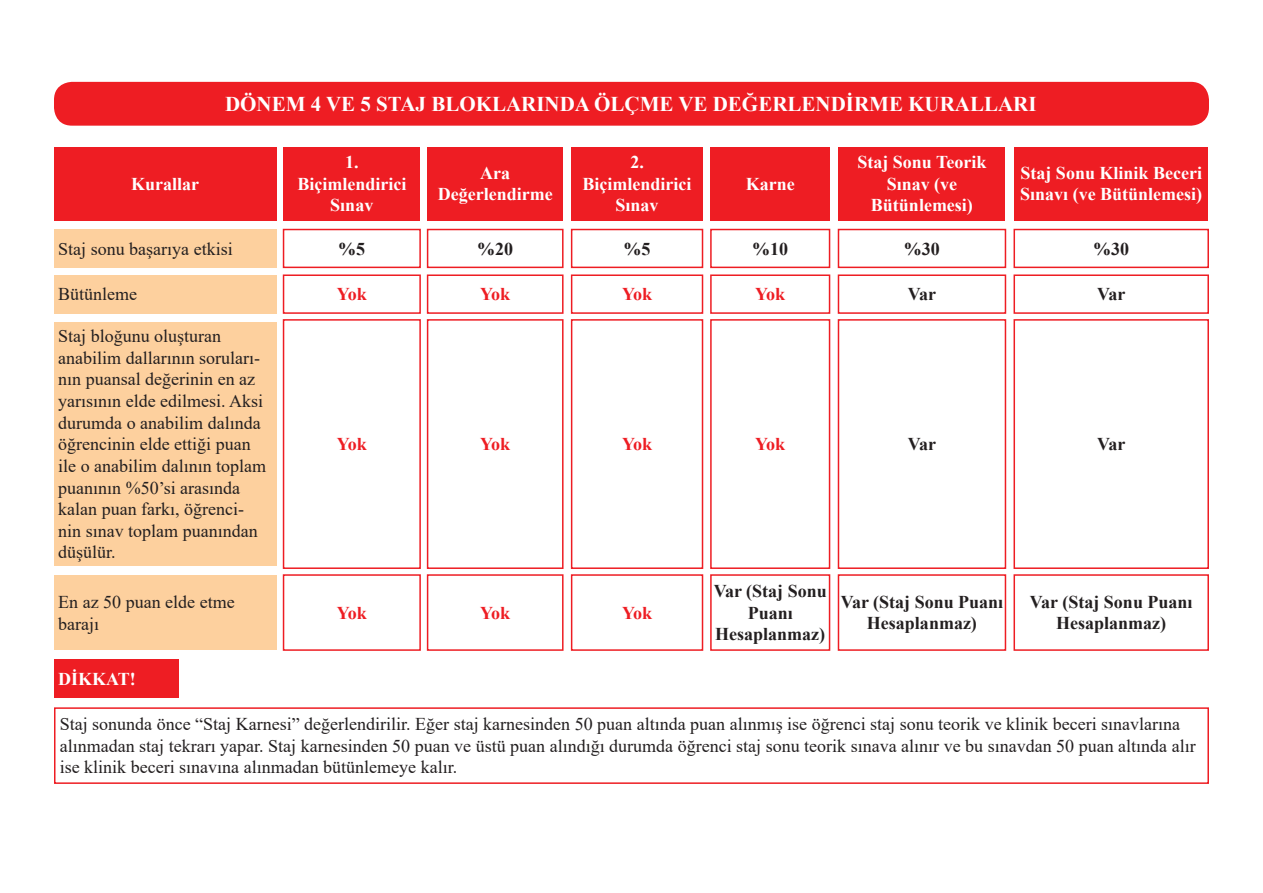
<style>
.page{position:relative;width:1263px;height:893px;background:#fff}
.page>*{position:absolute;margin:0;border:0;box-sizing:border-box;transform-origin:0 0}
.t1{font:700 21px "Times New Roman";color:#fff}
.t2{font:18px/21.6px "Times New Roman";color:#231f20}
.t3{font:700 18px/21.6px "Times New Roman";color:#fff;text-align:center}
.t4{font:700 18px/21.6px "Times New Roman";color:#231f20;text-align:center}
.t5{font:700 18px "Times New Roman";letter-spacing:-.055em;color:#ee1d23}
</style>
<div class="page">
<div style="left:54px;top:82px;width:1155px;height:44px;background:#ee1d23;border-radius:18px"></div>
<div style="left:54px;top:147px;width:222px;height:73px;background:#ee1d23"></div>
<div style="left:54px;top:229px;width:222px;height:39px;background:#fdd09e"></div>
<div style="left:54px;top:659px;width:125px;height:39px;background:#ee1d23"></div>
<div style="left:54px;top:275px;width:222px;height:38px;background:#fdd09e"></div>
<div style="left:54px;top:575px;width:222px;height:75px;background:#fdd09e"></div>
<div style="left:54px;top:322px;width:222px;height:244px;background:#fdd09e"></div>
<div style="left:283px;top:147px;width:137px;height:73px;background:#ee1d23"></div>
<div style="left:283px;top:229px;width:138px;height:39px;border:2px solid #ee1d23"></div>
<div style="left:54px;top:707px;width:1155px;height:77px;border:2px solid #ee1d23"></div>
<div style="left:283px;top:274px;width:138px;height:40px;border:2px solid #ee1d23"></div>
<div style="left:283px;top:574px;width:138px;height:77px;border:2px solid #ee1d23"></div>
<div style="left:283px;top:319px;width:138px;height:250px;border:2px solid #ee1d23"></div>
<div style="left:571px;top:147px;width:132px;height:73px;background:#ee1d23"></div>
<div style="left:571px;top:229px;width:132px;height:39px;border:2px solid #ee1d23"></div>
<div style="left:571px;top:274px;width:132px;height:40px;border:2px solid #ee1d23"></div>
<div style="left:571px;top:574px;width:132px;height:77px;border:2px solid #ee1d23"></div>
<div style="left:571px;top:319px;width:132px;height:250px;border:2px solid #ee1d23"></div>
<div style="left:427px;top:147px;width:136px;height:73px;background:#ee1d23"></div>
<div style="left:427px;top:229px;width:136px;height:39px;border:2px solid #ee1d23"></div>
<div style="left:427px;top:274px;width:136px;height:40px;border:2px solid #ee1d23"></div>
<div style="left:427px;top:574px;width:136px;height:77px;border:2px solid #ee1d23"></div>
<div style="left:427px;top:319px;width:136px;height:250px;border:2px solid #ee1d23"></div>
<div style="left:711px;top:147px;width:119px;height:73px;background:#ee1d23"></div>
<div style="left:710px;top:229px;width:120px;height:39px;border:2px solid #ee1d23"></div>
<div style="left:710px;top:274px;width:120px;height:40px;border:2px solid #ee1d23"></div>
<div style="left:710px;top:574px;width:120px;height:77px;border:2px solid #ee1d23"></div>
<div style="left:710px;top:319px;width:120px;height:250px;border:2px solid #ee1d23"></div>
<div style="left:838px;top:147px;width:167px;height:73px;background:#ee1d23"></div>
<div style="left:838px;top:229px;width:168px;height:39px;border:2px solid #ee1d23"></div>
<div style="left:838px;top:274px;width:168px;height:40px;border:2px solid #ee1d23"></div>
<div style="left:838px;top:574px;width:168px;height:77px;border:2px solid #ee1d23"></div>
<div style="left:838px;top:319px;width:168px;height:250px;border:2px solid #ee1d23"></div>
<div style="left:1014px;top:147px;width:194px;height:73px;background:#ee1d23"></div>
<div style="left:1013px;top:229px;width:196px;height:39px;border:2px solid #ee1d23"></div>
<div style="left:1013px;top:274px;width:196px;height:40px;border:2px solid #ee1d23"></div>
<div style="left:1013px;top:574px;width:196px;height:77px;border:2px solid #ee1d23"></div>
<div style="left:1013px;top:319px;width:196px;height:250px;border:2px solid #ee1d23"></div>
<p class="t1" style="left:225px;top:89px;width:813px">DÖNEM 4 VE 5 STAJ BLOKLARINDA ÖLÇME VE DEĞERLENDİRME KURALLARI</p>
<p class="t3" style="left:131px;top:172px;width:70px">Kurallar</p>
<p class="t2" style="left:58px;top:237px;width:176px">Staj sonu başarıya etkisi</p>
<p class="t2" style="left:58px;top:283px;width:81px">Bütünleme</p>
<p class="t2" style="left:58px;top:325px;width:210px">Staj bloğunu oluşturan anabilim dallarının soruları&shy;nın puansal değerinin en az yarısının elde edilmesi. Aksi durumda o anabilim dalında öğrencinin elde ettiği puan ile o anabilim dalının toplam puanının %50’si arasında kalan puan farkı, öğrenci&shy;nin sınav toplam puanından düşülür.</p>
<p class="t2" style="left:58px;top:591px;width:178px">En az 50 puan elde etme barajı</p>
<p class="t3" style="left:58px;top:667px;width:79px">DİKKAT!</p>
<p class="t3" style="left:297px;top:151px;width:111px">1.<br>Biçimlendirici<br>Sınav</p>
<p class="t4" style="left:338px;top:237px;width:28px">%5</p>
<p class="t5" style="left:337px;top:281px;width:32px">Yok</p>
<p class="t5" style="left:337px;top:431px;width:32px">Yok</p>
<p class="t5" style="left:337px;top:600px;width:32px">Yok</p>
<p class="t3" style="left:438px;top:162px;width:116px">Ara<br>Değerlendirme</p>
<p class="t4" style="left:477px;top:237px;width:37px">%20</p>
<p class="t5" style="left:480px;top:281px;width:32px">Yok</p>
<p class="t3" style="left:583px;top:151px;width:111px">2.<br>Biçimlendirici<br>Sınav</p>
<p class="t4" style="left:624px;top:237px;width:28px">%5</p>
<p class="t5" style="left:622px;top:281px;width:32px">Yok</p>
<p class="t3" style="left:746px;top:172px;width:50px">Karne</p>
<p class="t4" style="left:752px;top:237px;width:37px">%10</p>
<p class="t5" style="left:755px;top:281px;width:32px">Yok</p>
<p class="t3" style="left:857px;top:151px;width:131px">Staj Sonu Teorik<br>Sınav (ve<br>Bütünlemesi)</p>
<p class="t4" style="left:904px;top:237px;width:37px">%30</p>
<p class="t4" style="left:908px;top:283px;width:30px">Var</p>
<p class="t3" style="left:1020px;top:162px;width:184px;text-align:left">Staj Sonu Klinik Beceri<br>Sınavı (ve Bütünlemesi)</p>
<p class="t4" style="left:1093px;top:237px;width:37px">%30</p>
<p class="t4" style="left:1097px;top:283px;width:30px">Var</p>
<p class="t5" style="left:480px;top:431px;width:32px">Yok</p>
<p class="t5" style="left:480px;top:600px;width:32px">Yok</p>
<p class="t5" style="left:622px;top:431px;width:32px">Yok</p>
<p class="t5" style="left:622px;top:600px;width:32px">Yok</p>
<p class="t5" style="left:755px;top:431px;width:32px">Yok</p>
<p class="t4" style="left:908px;top:433px;width:30px">Var</p>
<p class="t4" style="left:1097px;top:433px;width:30px">Var</p>
<p class="t4" style="left:714px;top:580px;width:115px">Var (Staj Sonu<br>Puanı<br>Hesaplanmaz)</p>
<p class="t4" style="left:841px;top:590px;width:164px">Var (Staj Sonu Puanı<br>Hesaplanmaz)</p>
<p class="t4" style="left:1030px;top:590px;width:164px">Var (Staj Sonu Puanı<br>Hesaplanmaz)</p>
<p class="t2" style="left:60px;top:713px;width:1137px">Staj sonunda önce “Staj Karnesi” değerlendirilir. Eğer staj karnesinden 50 puan altında puan alınmış ise öğrenci staj sonu teorik ve klinik beceri sınavlarına alınmadan staj tekrarı yapar. Staj karnesinden 50 puan ve üstü puan alındığı durumda öğrenci staj sonu teorik sınava alınır ve bu sınavdan 50 puan altında alır ise klinik beceri sınavına alınmadan bütünlemeye kalır.</p>
</div>
